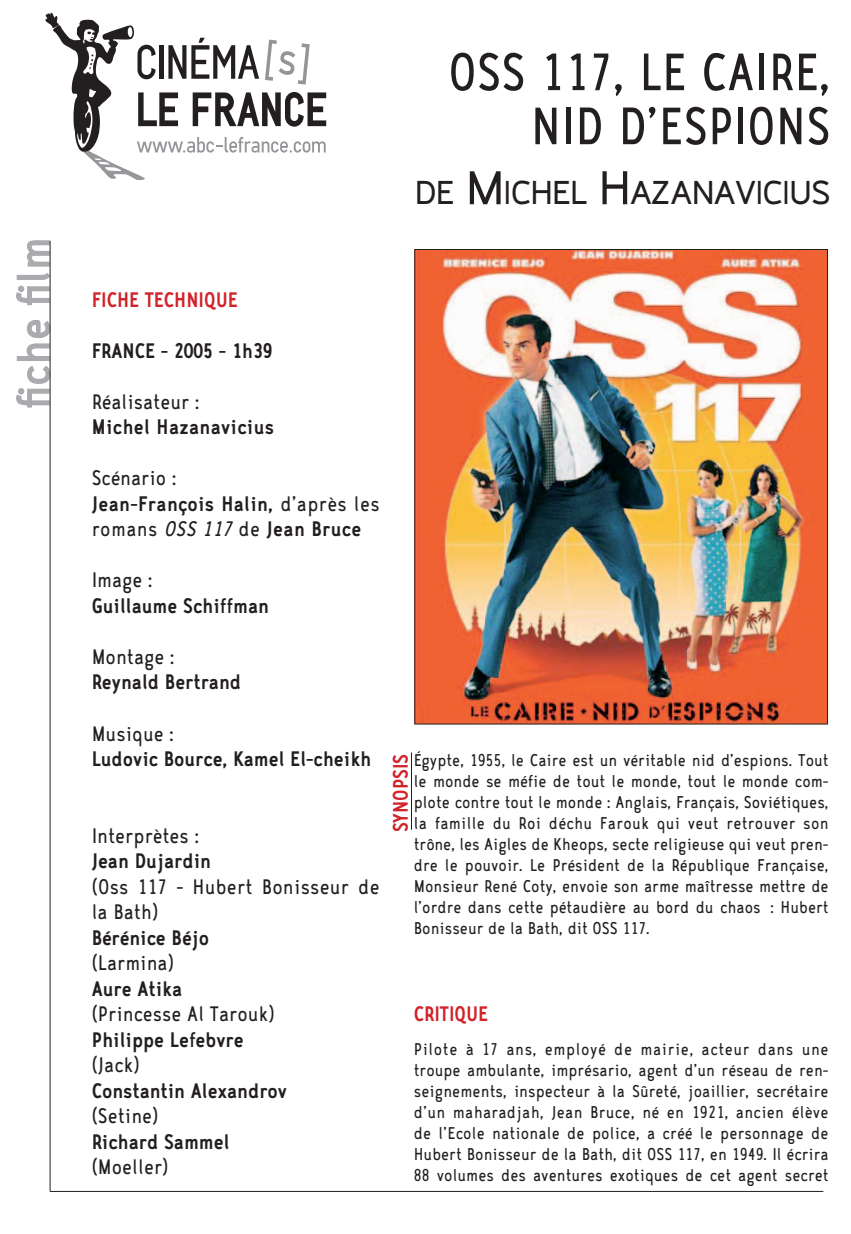
<style>
.page{position:relative;width:851px;height:1234px;background:#fff}
.page>*{position:absolute;margin:0;border:0;box-sizing:border-box;transform-origin:0 0}
.t1{font:60px/54px "CA Zaracusa Narrow";color:#231f20;text-align:right}
.t2{font:700 54px "CA Zaracusa Narrow";color:#aaabaf}
.t3{font:37.8px "CA Zaracusa Wide";letter-spacing:-.02em;color:#231f20}
.t4{font:700 24px/25.5px "CA Zaracusa Narrow";color:#231f20}
.t5{font:24px/25.5px "CA Zaracusa Narrow";color:#231f20}
.t6{font:700 24px "CA Zaracusa Narrow";color:#d1232a}
.t7{font:19.5px/21px "CA Zaracusa Narrow";color:#231f20;text-align:justify}
.s1{font-size:54px}
.s2{font-weight:400}
.s3{font-weight:400;font-style:italic}
</style>
<div class="page">
<hr style="left:50px;top:241px;width:1px;height:950px;background:#231f20">
<svg style="left:45px;top:13px;width:281px;height:167px"></svg>
<img style="left:416px;top:251px;width:409px;height:471px">
<hr style="left:411px;top:752px;width:1px;height:77px;background:#231f20">
<hr style="left:50px;top:1190px;width:773px;height:1px;background:#231f20">
<h2 class="t2" style="left:17px;top:407px;width:172px;rotate:-90deg">fiche film</h2>
<h1 class="t1" style="left:448px;top:53px;width:384px">OSS 117, LE CAIRE,<br>NID D’ESPIONS</h1>
<h3 class="t3" style="left:414px;top:181px;width:417px">DE <span class="s1">M</span>ICHEL <span class="s1">H</span>AZANAVICIUS</h3>
<p class="t6" style="left:92px;top:292px;width:148px">FICHE TECHNIQUE</p>
<p class="t4" style="left:92px;top:340px;width:182px">FRANCE - 2005 - 1h39</p>
<p class="t5" style="left:92px;top:391px;width:109px">Réalisateur :</p>
<p class="t4" style="left:92px;top:417px;width:184px">Michel Hazanavicius</p>
<p class="t4" style="left:92px;top:468px;width:289px"><span class="s2">Scénario :<br></span>Jean-François Halin, <span class="s2">d’après les romans</span> <span class="s3">OSS 117</span> <span class="s2">de</span> Jean Bruce</p>
<p class="t5" style="left:92px;top:570px;width:63px">Image :</p>
<p class="t4" style="left:92px;top:595px;width:179px">Guillaume Schiffman</p>
<p class="t5" style="left:92px;top:646px;width:85px">Montage :</p>
<p class="t4" style="left:92px;top:672px;width:151px">Reynald Bertrand</p>
<p class="t5" style="left:92px;top:723px;width:84px">Musique :</p>
<p class="t4" style="left:92px;top:748px;width:281px">Ludovic Bource, Kamel El-cheikh</p>
<p class="t5" style="left:92px;top:825px;width:109px">Interprètes :</p>
<p class="t4" style="left:92px;top:850px;width:121px">Jean Dujardin</p>
<p class="t5" style="left:92px;top:876px;width:289px">(Oss 117 - Hubert Bonisseur de la Bath)</p>
<p class="t4" style="left:92px;top:927px;width:119px">Bérénice Béjo</p>
<p class="t5" style="left:92px;top:952px;width:84px">(Larmina)</p>
<p class="t4" style="left:92px;top:978px;width:92px">Aure Atika</p>
<p class="t5" style="left:92px;top:1003px;width:184px">(Princesse Al Tarouk)</p>
<p class="t4" style="left:92px;top:1029px;width:154px">Philippe Lefebvre</p>
<p class="t5" style="left:92px;top:1054px;width:49px">(Jack)</p>
<p class="t4" style="left:92px;top:1080px;width:197px">Constantin Alexandrov</p>
<p class="t5" style="left:92px;top:1105px;width:68px">(Setine)</p>
<p class="t4" style="left:92px;top:1131px;width:139px">Richard Sammel</p>
<p class="t5" style="left:92px;top:1156px;width:78px">(Moeller)</p>
<p class="t6" style="left:393px;top:832px;width:80px;rotate:-90deg">SYNOPSIS</p>
<p class="t7" style="left:414px;top:751px;width:416px">Égypte, 1955, le Caire est un véritable nid d’espions. Tout le monde se méfie de tout le monde, tout le monde com&shy;plote contre tout le monde : Anglais, Français, Soviétiques, la famille du Roi déchu Farouk qui veut retrouver son trône, les Aigles de Kheops, secte religieuse qui veut pren&shy;dre le pouvoir. Le Président de la République Française, Monsieur René Coty, envoie son arme maîtresse mettre de l’ordre dans cette pétaudière au bord du chaos : Hubert Bonisseur de la Bath, dit OSS 117.</p>
<p class="t6" style="left:414px;top:1005px;width:76px">CRITIQUE</p>
<p class="t7" style="left:414px;top:1040px;width:416px">Pilote à 17 ans, employé de mairie, acteur dans une troupe ambulante, imprésario, agent d’un réseau de ren&shy;seignements, inspecteur à la Sûreté, joaillier, secrétaire d’un maharadjah, Jean Bruce, né en 1921, ancien élève de l’Ecole nationale de police, a créé le personnage de Hubert Bonisseur de la Bath, dit OSS 117, en 1949. Il écrira 88 volumes des aventures exotiques de cet agent secret</p>
</div>
